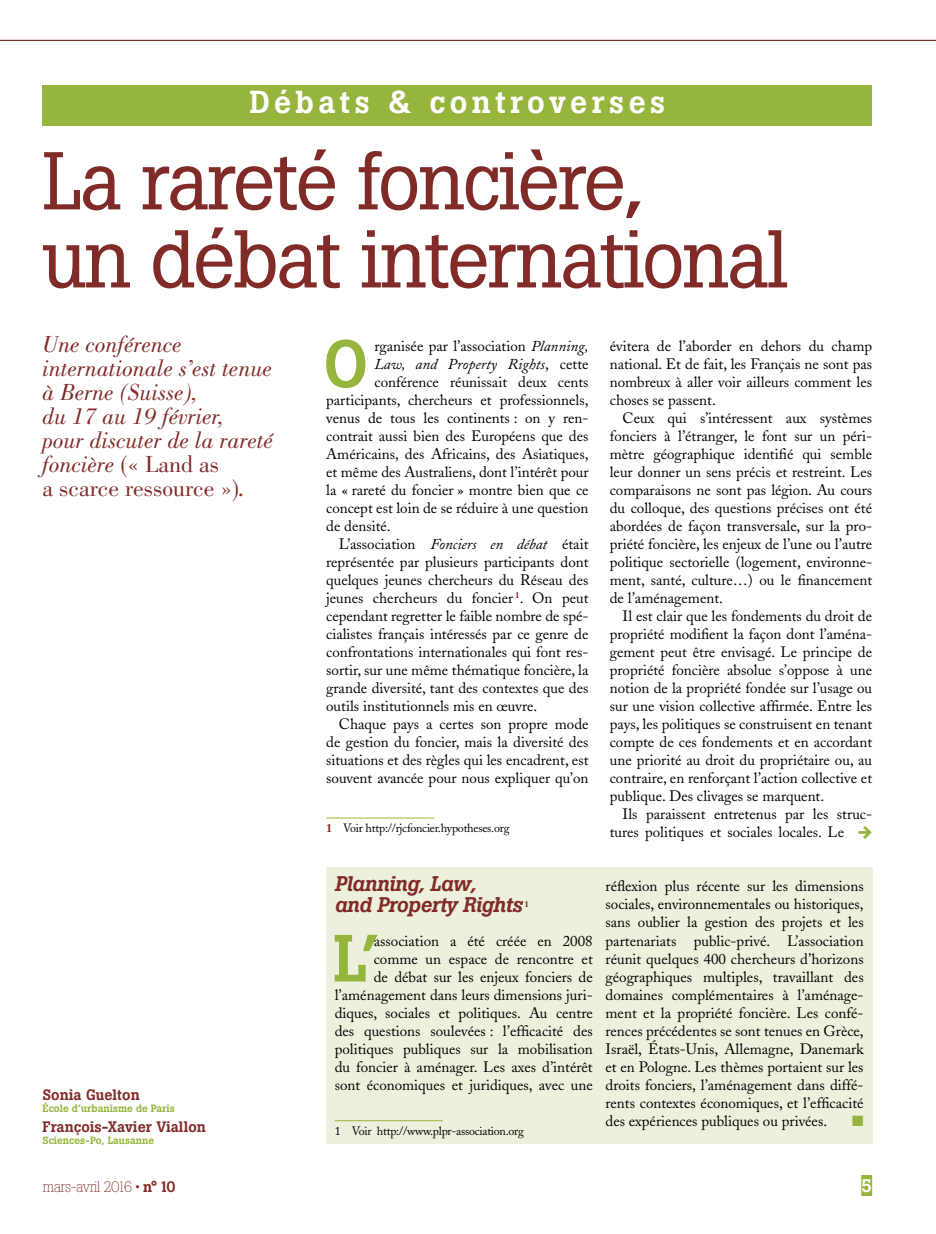
<style>
.page{position:relative;width:936px;height:1234px;background:#fff}
.page>*{position:absolute;margin:0;border:0;box-sizing:border-box;transform-origin:0 0}
.t1{font:81px/78px "Boton";letter-spacing:-.03em;color:#812b29}
.t2{font:500 66px "Boton";color:#95b53d}
.t3{font:500 31.5px "Boton";letter-spacing:.14em;color:#fff}
.t4{font:italic 24px/24px "Bodoni";color:#812b29}
.t5{font:italic 500 21px/21px "Boton";letter-spacing:-.02em;color:#812b29}
.t6{font:500 18px "Boton";color:#fff}
.t7{font:18px "Flesh Plain";color:#95b53d}
.t8{font:15px/18px "Adobe Caslon";color:#000;text-align:justify}
.t9{font:500 15px "Boton";color:#812b29}
.t10{font:italic 15px "Adobe Caslon";color:#000}
.t11{font:300 15px "Boton";letter-spacing:-.05em;color:#812b29}
.t12{font:15px "Zapf Dingbats ITC";color:#95b53d}
.t13{font:12px "Adobe Caslon";letter-spacing:-.02em;color:#000}
.t14{font:500 10.5px "Boton";color:#95b53d}
.t15{font:700 8.7px "Adobe Caslon";color:#812b29}
.s1{font-style:normal}
.s2{font-style:italic}
.s3{font-weight:700;color:#812b29}
.s4{font-weight:500}
</style>
<div class="page">
<div style="left:861px;top:1174px;width:11px;height:21px;background:#95b53d"></div>
<hr style="left:0;top:40px;width:935px;height:1px;background:#812b29">
<hr style="left:326px;top:817px;width:108px;height:1px;background:#95b53d">
<div style="left:43px;top:85px;width:829px;height:40px;background:#95b53d"></div>
<div style="left:326px;top:867px;width:546px;height:276px;background:#ecf0dc"></div>
<hr style="left:334px;top:1120px;width:108px;height:1px;background:#95b53d">
<h3 class="t3" style="left:249px;top:84px;width:417px">Débats &amp; controverses</h3>
<h1 class="t1" style="left:43px;top:142px;width:747px">La rareté foncière,<br>un débat international</h1>
<h3 class="t4" style="left:43px;top:331px;width:232px">Une conférence internationale s’est tenue à Berne (Suisse),<br>du 17 au 19 février,<br>pour discuter de la rareté foncière <span class="s1">(« Land as<br>a scarce ressource »)</span>.</h3>
<h2 class="t2" style="left:324px;top:325px;width:46px">O</h2>
<p class="t8" style="left:374px;top:337px;width:215px">rganisée par l’association <span class="s2">Planning,</span></p>
<p class="t10" style="left:374px;top:356px;width:215px">Law, and Property Rights<span class="s1">, cette</span></p>
<p class="t8" style="left:374px;top:373px;width:215px">conférence réunissait deux cents</p>
<p class="t8" style="left:326px;top:391px;width:264px">participants, chercheurs et professionnels,</p>
<p class="t8" style="left:326px;top:409px;width:264px">venus de tous les continents : on y ren-</p>
<p class="t8" style="left:326px;top:427px;width:264px">contrait aussi bien des Européens que des</p>
<p class="t8" style="left:326px;top:445px;width:264px">Américains, des Africains, des Asiatiques,</p>
<p class="t8" style="left:326px;top:463px;width:264px">et même des Australiens, dont l’intérêt pour</p>
<p class="t8" style="left:326px;top:481px;width:264px">la « rareté du foncier » montre bien que ce</p>
<p class="t8" style="left:326px;top:499px;width:264px">concept est loin de se réduire à une question</p>
<p class="t8" style="left:326px;top:517px;width:66px">de densité.</p>
<p class="t8" style="left:339px;top:535px;width:251px">L’association <span class="s2">Fonciers en débat</span> était</p>
<p class="t8" style="left:326px;top:553px;width:264px">représentée par plusieurs participants dont</p>
<p class="t8" style="left:326px;top:571px;width:264px">quelques jeunes chercheurs du Réseau des</p>
<p class="t8" style="left:326px;top:589px;width:264px">jeunes chercheurs du foncier <sup>1</sup>. On peut</p>
<p class="t8" style="left:326px;top:607px;width:264px">cependant regretter le faible nombre de spé-</p>
<p class="t8" style="left:326px;top:625px;width:264px">cialistes français intéressés par ce genre de</p>
<p class="t8" style="left:326px;top:643px;width:264px">confrontations internationales qui font res-</p>
<p class="t8" style="left:326px;top:661px;width:264px">sortir, sur une même thématique foncière, la</p>
<p class="t8" style="left:326px;top:679px;width:264px">grande diversité, tant des contextes que des</p>
<p class="t8" style="left:326px;top:697px;width:213px">outils institutionnels mis en œuvre.</p>
<p class="t8" style="left:339px;top:715px;width:251px">Chaque pays a certes son propre mode</p>
<p class="t8" style="left:326px;top:733px;width:264px">de gestion du foncier, mais la diversité des</p>
<p class="t8" style="left:326px;top:751px;width:264px">situations et des règles qui les encadrent, est</p>
<p class="t8" style="left:326px;top:769px;width:264px">souvent avancée pour nous expliquer qu’on</p>
<p class="t13" style="left:326px;top:821px;width:185px"><span class="s3">1</span> Voir http://rjcfoncier.hypotheses.org</p>
<p class="t8" style="left:609px;top:337px;width:264px">évitera de l’aborder en dehors du champ national. Et de fait, les Français ne sont pas nombreux à aller voir ailleurs comment les choses se passent.</p>
<p class="t8" style="left:609px;top:409px;width:264px;text-indent:13px">Ceux qui s’intéressent aux systèmes fonciers à l’étranger, le font sur un péri&shy;mètre géographique identifié qui semble leur donner un sens précis et restreint. Les comparaisons ne sont pas légion. Au cours du colloque, des questions précises ont été abordées de façon transversale, sur la pro&shy;priété foncière, les enjeux de l’une ou l’autre politique sectorielle (logement, environne&shy;ment, santé, culture…) ou le financement de l’aménagement.</p>
<p class="t8" style="left:609px;top:607px;width:264px;text-indent:13px">Il est clair que les fondements du droit de propriété modifient la façon dont l’aména&shy;gement peut être envisagé. Le principe de propriété foncière absolue s’oppose à une notion de la propriété fondée sur l’usage ou sur une vision collective affirmée. Entre les pays, les politiques se construisent en tenant compte de ces fondements et en accordant une priorité au droit du propriétaire ou, au contraire, en renforçant l’action collective et publique. Des clivages se marquent.</p>
<p class="t8" style="left:609px;top:805px;width:264px;text-indent:13px">Ils paraissent entretenus par les struc&shy;tures politiques et sociales locales. Le</p>
<p class="t7" style="left:856px;top:822px;width:19px">w</p>
<p class="t9" style="left:43px;top:1085px;width:99px">Sonia Guelton</p>
<p class="t14" style="left:43px;top:1102px;width:134px">École d’urbanisme de Paris</p>
<p class="t9" style="left:43px;top:1117px;width:165px">François-Xavier Viallon</p>
<p class="t14" style="left:43px;top:1133px;width:113px">Sciences-Po, Lausanne</p>
<h3 class="t5" style="left:334px;top:873px;width:189px">Planning, Law,<br>and Property Rights</h3>
<p class="t15" style="left:524px;top:899px;width:6px">1</p>
<h2 class="t2" style="left:333px;top:919px;width:49px">L’</h2>
<p class="t8" style="left:334px;top:931px;width:259px;text-align:right">association a été créée en 2008 comme un espace de rencontre et<br>de débat sur les enjeux fonciers de l’aménagement dans leurs dimensions juri&shy;diques, sociales et politiques. Au centre des questions soulevées : l’efficacité des politiques publiques sur la mobilisation du foncier à aménager. Les axes d’intérêt sont économiques et juridiques, avec une</p>
<p class="t13" style="left:334px;top:1123px;width:191px">1 Voir http://www.plpr-association.org</p>
<p class="t8" style="left:605px;top:877px;width:259px">réflexion plus récente sur les dimensions sociales, environnementales ou historiques, sans oublier la gestion des projets et les partenariats public-privé. L’association réunit quelques 400 chercheurs d’horizons géographiques multiples, travaillant des domaines complémentaires à l’aménage&shy;ment et la propriété foncière. Les confé&shy;rences précédentes se sont tenues en Grèce, Israël, États-Unis, Allemagne, Danemark et en Pologne. Les thèmes portaient sur les droits fonciers, l’aménagement dans diffé&shy;rents contextes économiques, et l’efficacité des expériences publiques ou privées.</p>
<p class="t12" style="left:852px;top:1113px;width:13px">■</p>
<p class="t11" style="left:43px;top:1177px;width:134px">mars-avril 2016 • <span class="s4">n° 10</span></p>
<p class="t6" style="left:861px;top:1174px;width:12px">5</p>
</div>
